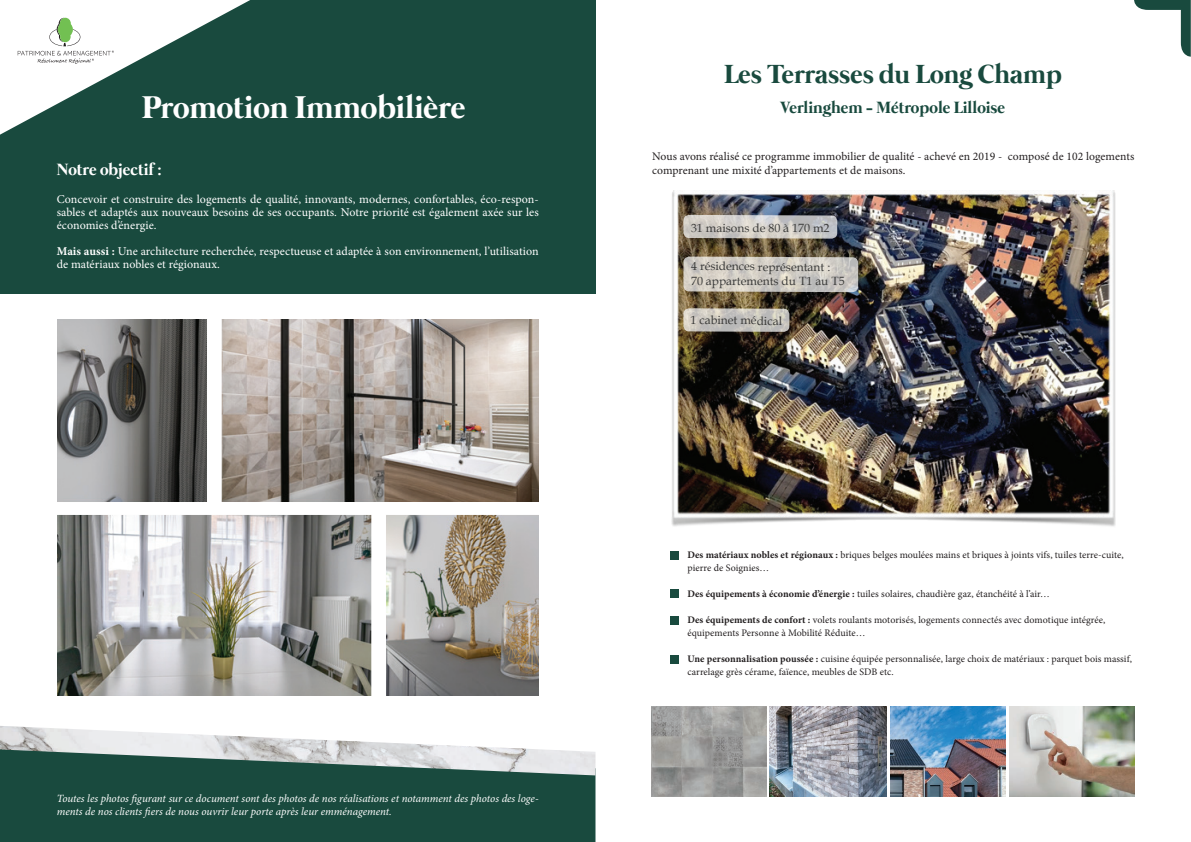
<style>
.page{position:relative;width:1191px;height:842px;background:#fff}
.page>*{position:absolute;margin:0;border:0;box-sizing:border-box;transform-origin:0 0}
.t1{font:700 32.3px "Mermaid";color:#fff}
.t2{font:700 26.9px "Mermaid";color:#194a3e}
.t3{font:700 16.8px "Mermaid";color:#194a3e}
.t4{font:700 16.8px "Mermaid";color:#fff}
.t5{font:12px/13px "Minion Pro";letter-spacing:.005em;color:#fff;text-align:justify}
.t6{font:11.9px/14.3px "Book Antiqua";letter-spacing:-.005em;color:#3b3b3a}
.t7{font:11.6px/14.6px "Minion Pro";letter-spacing:.005em;color:#231f20}
.t8{font:italic 11px/13px "Minion Pro";color:#fff}
.t9{font:10px/13px "Minion Pro";letter-spacing:.005em;color:#231f20}
.s1{font-weight:700}
</style>
<div class="page">
<div style="left:0;top:0;width:595px;height:293px;background:#194a3e"></div>
<img style="left:57px;top:320px;width:482px;height:375px">
<div style="left:670px;top:551px;width:8px;height:8px;background:#194a3e"></div>
<div style="left:670px;top:589px;width:8px;height:9px;background:#194a3e"></div>
<div style="left:670px;top:616px;width:8px;height:9px;background:#194a3e"></div>
<div style="left:670px;top:655px;width:8px;height:9px;background:#194a3e"></div>
<img style="left:671px;top:190px;width:444px;height:337px">
<img style="left:651px;top:706px;width:115px;height:91px">
<img style="left:769px;top:706px;width:117px;height:91px">
<img style="left:890px;top:706px;width:115px;height:91px">
<img style="left:1009px;top:706px;width:125px;height:91px">
<svg style="left:1134px;top:0;width:56px;height:57px"></svg>
<svg style="left:683px;top:215px;width:154px;height:24px"></svg>
<svg style="left:683px;top:257px;width:175px;height:35px"></svg>
<svg style="left:683px;top:308px;width:106px;height:24px"></svg>
<svg style="left:0;top:0;width:250px;height:135px"></svg>
<div style="left:0;top:775px;width:595px;height:67px;background:#194a3e"></div>
<img style="left:0;top:726px;width:595px;height:49px">
<h1 class="t1" style="left:142px;top:89px;width:325px">Promotion Immobilière</h1>
<h3 class="t4" style="left:57px;top:159px;width:107px">Notre objectif :</h3>
<p class="t5" style="left:57px;top:192px;width:483px">Concevoir et construire des logements de qualité, innovants, modernes, confortables, éco-respon&shy;sables et adaptés aux nouveaux besoins de ses occupants. Notre priorité est également axée sur les économies d’énergie.</p>
<p class="t5" style="left:57px;top:244px;width:483px"><span class="s1">Mais aussi :</span> Une architecture recherchée, respectueuse et adaptée à son environnement, l’utilisation de matériaux nobles et régionaux.</p>
<p class="t8" style="left:57px;top:792px;width:483px">Toutes les photos figurant sur ce document sont des photos de nos réalisations et notamment des photos des loge&shy;ments de nos clients fiers de nous ouvrir leur porte après leur emménagement.</p>
<h2 class="t2" style="left:724px;top:59px;width:339px">Les Terrasses du Long Champ</h2>
<h3 class="t3" style="left:780px;top:98px;width:226px">Verlinghem - Métropole Lilloise</h3>
<p class="t7" style="left:652px;top:149px;width:483px">Nous avons réalisé ce programme immobilier de qualité - achevé en 2019 - composé de 102 logements comprenant une mixité d’appartements et de maisons.</p>
<p class="t6" style="left:691px;top:220px;width:140px">31 maisons de 80 à 170 m2</p>
<p class="t6" style="left:691px;top:259px;width:155px">4 résidences représentant :<br>70 appartements du T1 au T5</p>
<p class="t6" style="left:690px;top:313px;width:93px">1 cabinet médical</p>
<p class="t9" style="left:687px;top:548px;width:437px"><span class="s1">Des matériaux nobles et régionaux :</span> briques belges moulées mains et briques à joints vifs, tuiles terre-cuite, pierre de Soignies…</p>
<p class="t9" style="left:687px;top:587px;width:364px"><span class="s1">Des équipements à économie d’énergie :</span> tuiles solaires, chaudière gaz, étanchéité à l’air…</p>
<p class="t9" style="left:687px;top:613px;width:419px"><span class="s1">Des équipements de confort :</span> volets roulants motorisés, logements connectés avec domotique intégrée, équipements Personne à Mobilité Réduite…</p>
<p class="t9" style="left:687px;top:652px;width:446px"><span class="s1">Une personnalisation poussée :</span> cuisine équipée personnalisée, large choix de matériaux : parquet bois massif, carrelage grès cérame, faïence, meubles de SDB etc.</p>
</div>
